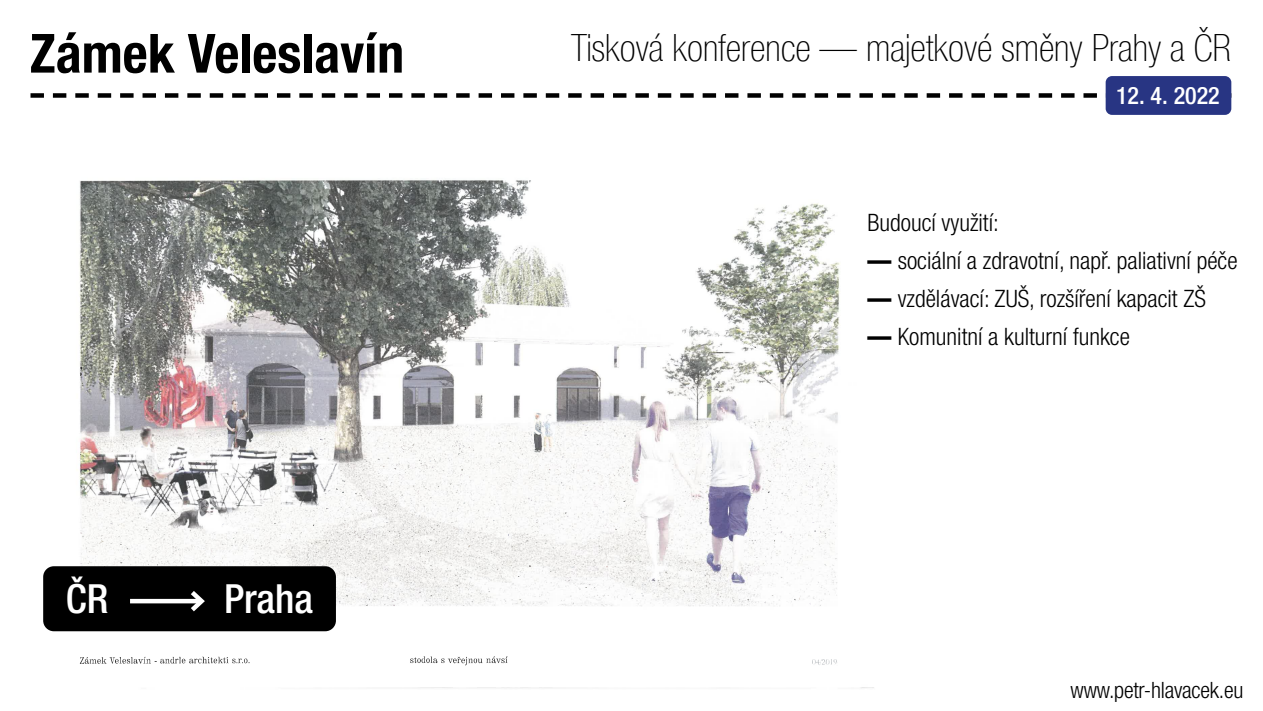
<style>
.page{position:relative;width:1263px;height:711px;background:#fff}
.page>*{position:absolute;margin:0;border:0;box-sizing:border-box;transform-origin:0 0}
.t1{font:700 condensed 54px "Helvetica Neue LT Com";color:#000}
.t2{font:500 condensed 40.2px "Helvetica Neue LT Com";color:#fff}
.t3{font:100 condensed 37.5px "Helvetica Neue LT Com";color:#000}
.t4{font:300 condensed 24px "Helvetica Neue LT Com";color:#000}
.t5{font:500 condensed 24px "Helvetica Neue LT Com";color:#fff}
.t6{font:300 condensed 22.5px "Helvetica Neue LT Com";letter-spacing:-.01em;color:#000}
.s1{font-weight:900}
</style>
<div class="page">
<svg style="left:31px;top:93px;width:1075px;height:5px"></svg>
<div style="left:1106px;top:76px;width:125px;height:39px;background:#283583;border-radius:6px"></div>
<img style="left:44px;top:180px;width:830px;height:508px">
<img style="left:168px;top:445px;width:20px;height:51px">
<svg style="left:176px;top:547px;width:3px;height:4px"></svg>
<svg style="left:210px;top:547px;width:3px;height:4px"></svg>
<svg style="left:242px;top:537px;width:6px;height:6px"></svg>
<img style="left:320px;top:463px;width:26px;height:45px">
<img style="left:279px;top:438px;width:16px;height:13px">
<svg style="left:277px;top:565px;width:13px;height:1px"></svg>
<svg style="left:254px;top:558px;width:4px;height:8px"></svg>
<svg style="left:355px;top:492px;width:8px;height:4px"></svg>
<svg style="left:369px;top:508px;width:4px;height:4px"></svg>
<svg style="left:360px;top:576px;width:3px;height:9px"></svg>
<svg style="left:367px;top:524px;width:4px;height:6px"></svg>
<svg style="left:365px;top:597px;width:6px;height:9px"></svg>
<svg style="left:400px;top:492px;width:4px;height:6px"></svg>
<svg style="left:411px;top:442px;width:3px;height:7px"></svg>
<svg style="left:422px;top:504px;width:3px;height:4px"></svg>
<svg style="left:507px;top:533px;width:3px;height:4px"></svg>
<img style="left:513px;top:339px;width:4px;height:27px">
<img style="left:385px;top:520px;width:33px;height:14px">
<img style="left:381px;top:426px;width:30px;height:31px">
<img style="left:354px;top:530px;width:27px;height:12px">
<img style="left:80px;top:655px;width:427px;height:11px">
<img style="left:456px;top:484px;width:5px;height:27px">
<svg style="left:518px;top:573px;width:4px;height:4px"></svg>
<svg style="left:519px;top:445px;width:3px;height:4px"></svg>
<svg style="left:529px;top:563px;width:3px;height:4px"></svg>
<svg style="left:535px;top:520px;width:4px;height:3px"></svg>
<svg style="left:543px;top:340px;width:5px;height:3px"></svg>
<svg style="left:664px;top:570px;width:4px;height:4px"></svg>
<img style="left:640px;top:582px;width:4px;height:15px">
<img style="left:530px;top:412px;width:21px;height:43px">
<svg style="left:528px;top:496px;width:8px;height:11px"></svg>
<img style="left:517px;top:180px;width:14px;height:21px">
<svg style="left:689px;top:567px;width:3px;height:5px"></svg>
<svg style="left:751px;top:530px;width:6px;height:12px"></svg>
<svg style="left:772px;top:460px;width:3px;height:5px"></svg>
<svg style="left:750px;top:421px;width:6px;height:8px"></svg>
<img style="left:683px;top:326px;width:40px;height:21px">
<img style="left:811px;top:656px;width:26px;height:8px">
<svg style="left:829px;top:498px;width:3px;height:4px"></svg>
<svg style="left:823px;top:461px;width:3px;height:4px"></svg>
<svg style="left:816px;top:580px;width:3px;height:4px"></svg>
<svg style="left:808px;top:502px;width:3px;height:4px"></svg>
<svg style="left:808px;top:601px;width:4px;height:4px"></svg>
<svg style="left:803px;top:457px;width:7px;height:11px"></svg>
<svg style="left:800px;top:442px;width:5px;height:3px"></svg>
<svg style="left:786px;top:559px;width:3px;height:4px"></svg>
<svg style="left:785px;top:438px;width:3px;height:4px"></svg>
<svg style="left:781px;top:492px;width:5px;height:4px"></svg>
<svg style="left:764px;top:593px;width:10px;height:11px"></svg>
<svg style="left:762px;top:507px;width:3px;height:4px"></svg>
<svg style="left:757px;top:210px;width:6px;height:5px"></svg>
<svg style="left:820px;top:241px;width:6px;height:5px"></svg>
<svg style="left:818px;top:375px;width:4px;height:4px"></svg>
<svg style="left:811px;top:520px;width:11px;height:13px"></svg>
<svg style="left:793px;top:596px;width:8px;height:5px"></svg>
<svg style="left:773px;top:530px;width:10px;height:12px"></svg>
<svg style="left:769px;top:354px;width:7px;height:6px"></svg>
<svg style="left:767px;top:477px;width:4px;height:17px"></svg>
<svg style="left:751px;top:344px;width:7px;height:7px"></svg>
<svg style="left:746px;top:597px;width:3px;height:4px"></svg>
<svg style="left:597px;top:593px;width:12px;height:4px"></svg>
<svg style="left:703px;top:570px;width:8px;height:7px"></svg>
<svg style="left:699px;top:507px;width:10px;height:17px"></svg>
<svg style="left:666px;top:537px;width:7px;height:12px"></svg>
<svg style="left:656px;top:344px;width:4px;height:3px"></svg>
<svg style="left:651px;top:577px;width:4px;height:5px"></svg>
<svg style="left:637px;top:468px;width:3px;height:4px"></svg>
<svg style="left:635px;top:519px;width:3px;height:4px"></svg>
<svg style="left:627px;top:530px;width:6px;height:5px"></svg>
<svg style="left:623px;top:433px;width:3px;height:4px"></svg>
<svg style="left:608px;top:464px;width:16px;height:12px"></svg>
<svg style="left:614px;top:495px;width:3px;height:4px"></svg>
<svg style="left:613px;top:522px;width:4px;height:9px"></svg>
<svg style="left:606px;top:563px;width:3px;height:4px"></svg>
<svg style="left:598px;top:534px;width:3px;height:4px"></svg>
<svg style="left:597px;top:471px;width:3px;height:4px"></svg>
<svg style="left:586px;top:468px;width:3px;height:4px"></svg>
<svg style="left:584px;top:342px;width:11px;height:4px"></svg>
<svg style="left:584px;top:433px;width:3px;height:4px"></svg>
<svg style="left:568px;top:566px;width:5px;height:4px"></svg>
<svg style="left:558px;top:471px;width:6px;height:16px"></svg>
<svg style="left:698px;top:483px;width:12px;height:15px"></svg>
<img style="left:695px;top:402px;width:4px;height:16px">
<svg style="left:666px;top:374px;width:4px;height:3px"></svg>
<svg style="left:623px;top:499px;width:4px;height:8px"></svg>
<svg style="left:584px;top:582px;width:7px;height:6px"></svg>
<svg style="left:563px;top:510px;width:6px;height:8px"></svg>
<img style="left:480px;top:394px;width:3px;height:24px">
<svg style="left:494px;top:339px;width:7px;height:4px"></svg>
<svg style="left:393px;top:596px;width:4px;height:10px"></svg>
<svg style="left:558px;top:448px;width:6px;height:11px"></svg>
<svg style="left:534px;top:412px;width:7px;height:8px"></svg>
<svg style="left:531px;top:469px;width:5px;height:8px"></svg>
<svg style="left:520px;top:541px;width:3px;height:4px"></svg>
<svg style="left:509px;top:512px;width:4px;height:4px"></svg>
<svg style="left:504px;top:597px;width:3px;height:4px"></svg>
<svg style="left:497px;top:459px;width:5px;height:4px"></svg>
<svg style="left:485px;top:518px;width:10px;height:9px"></svg>
<svg style="left:467px;top:539px;width:7px;height:8px"></svg>
<svg style="left:463px;top:500px;width:3px;height:4px"></svg>
<svg style="left:455px;top:440px;width:15px;height:15px"></svg>
<svg style="left:453px;top:524px;width:5px;height:6px"></svg>
<svg style="left:450px;top:512px;width:3px;height:4px"></svg>
<svg style="left:445px;top:596px;width:3px;height:4px"></svg>
<svg style="left:417px;top:551px;width:4px;height:6px"></svg>
<svg style="left:416px;top:484px;width:10px;height:11px"></svg>
<svg style="left:391px;top:480px;width:3px;height:4px"></svg>
<svg style="left:376px;top:438px;width:3px;height:4px"></svg>
<svg style="left:367px;top:432px;width:3px;height:4px"></svg>
<svg style="left:516px;top:246px;width:5px;height:4px"></svg>
<svg style="left:471px;top:598px;width:3px;height:4px"></svg>
<svg style="left:463px;top:324px;width:7px;height:7px"></svg>
<svg style="left:460px;top:199px;width:8px;height:10px"></svg>
<svg style="left:449px;top:313px;width:4px;height:4px"></svg>
<svg style="left:449px;top:467px;width:23px;height:17px"></svg>
<svg style="left:437px;top:359px;width:11px;height:4px"></svg>
<svg style="left:418px;top:456px;width:24px;height:13px"></svg>
<svg style="left:427px;top:549px;width:3px;height:4px"></svg>
<svg style="left:426px;top:231px;width:7px;height:7px"></svg>
<svg style="left:399px;top:562px;width:9px;height:4px"></svg>
<svg style="left:377px;top:456px;width:21px;height:13px"></svg>
<img style="left:195px;top:460px;width:15px;height:3px">
<img style="left:236px;top:464px;width:15px;height:8px">
<svg style="left:256px;top:487px;width:11px;height:13px"></svg>
<svg style="left:382px;top:524px;width:4px;height:6px"></svg>
<svg style="left:342px;top:518px;width:11px;height:12px"></svg>
<svg style="left:338px;top:593px;width:17px;height:11px"></svg>
<svg style="left:320px;top:437px;width:6px;height:7px"></svg>
<svg style="left:291px;top:545px;width:3px;height:4px"></svg>
<svg style="left:232px;top:537px;width:3px;height:4px"></svg>
<svg style="left:221px;top:522px;width:4px;height:4px"></svg>
<svg style="left:336px;top:477px;width:9px;height:18px"></svg>
<svg style="left:332px;top:207px;width:3px;height:4px"></svg>
<svg style="left:326px;top:506px;width:3px;height:4px"></svg>
<svg style="left:312px;top:523px;width:3px;height:4px"></svg>
<svg style="left:271px;top:520px;width:6px;height:4px"></svg>
<svg style="left:173px;top:506px;width:5px;height:12px"></svg>
<svg style="left:133px;top:516px;width:4px;height:3px"></svg>
<svg style="left:98px;top:539px;width:5px;height:6px"></svg>
<svg style="left:80px;top:530px;width:3px;height:4px"></svg>
<svg style="left:168px;top:463px;width:6px;height:5px"></svg>
<svg style="left:167px;top:235px;width:3px;height:4px"></svg>
<svg style="left:144px;top:503px;width:15px;height:8px"></svg>
<svg style="left:145px;top:527px;width:3px;height:4px"></svg>
<svg style="left:133px;top:467px;width:3px;height:5px"></svg>
<svg style="left:119px;top:542px;width:10px;height:7px"></svg>
<svg style="left:119px;top:559px;width:3px;height:4px"></svg>
<svg style="left:119px;top:477px;width:6px;height:6px"></svg>
<svg style="left:80px;top:367px;width:3px;height:18px"></svg>
<svg style="left:80px;top:451px;width:2px;height:22px"></svg>
<div style="left:43px;top:566px;width:293px;height:64px;background:#000;border-radius:11px"></div>
<div style="left:130px;top:598px;width:72px;height:5px;background:#fff"></div>
<svg style="left:185px;top:591px;width:20px;height:21px"></svg>
<p class="t1" style="left:30px;top:21px;width:376px">Zámek Veleslavín</p>
<p class="t2" style="left:66px;top:574px;width:44px">ČR</p>
<p class="t2" style="left:224px;top:574px;width:91px">Praha</p>
<h3 class="t3" style="left:571px;top:26px;width:662px">Tisková konference — majetkové směny Prahy a ČR</h3>
<p class="t5" style="left:1116px;top:81px;width:105px">12. 4. 2022</p>
<p class="t4" style="left:867px;top:209px;width:133px">Budoucí využití:</p>
<p class="t4" style="left:867px;top:247px;width:372px"><span class="s1">—</span> sociální a zdravotní, např. paliativní péče</p>
<p class="t4" style="left:867px;top:285px;width:340px"><span class="s1">—</span> vzdělávací: ZUŠ, rozšíření kapacit ZŠ</p>
<p class="t4" style="left:867px;top:322px;width:264px"><span class="s1">—</span> Komunitní a kulturní funkce</p>
<p class="t6" style="left:1070px;top:676px;width:174px">www.petr-hlavacek.eu</p>
</div>
